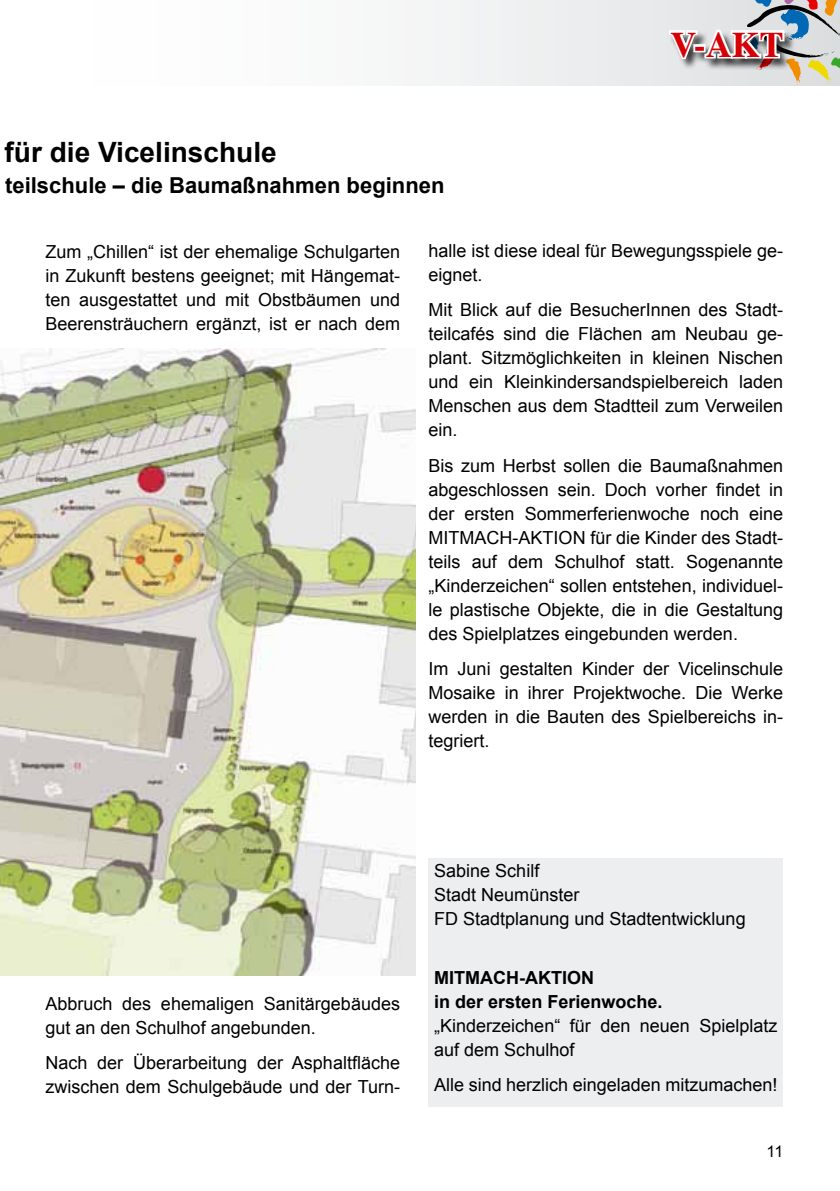
<style>
.page{position:relative;width:840px;height:1191px;background:#fff}
.page>*{position:absolute;margin:0;border:0;box-sizing:border-box;transform-origin:0 0}
.t1{font:700 36px "Times";color:#d70006}
.t2{font:700 28px "Arial";color:#000}
.t3{font:700 22px "Arial";color:#000}
.t4{font:18px/24px "Arial";color:#000}
.t5{font:700 18px/24px "Arial";color:#000}
.t6{font:16px "Arial";color:#000}
</style>
<div class="page">
<div style="left:428px;top:857px;width:354px;height:249px;background:#edeeef"></div>
<img style="left:0;top:349px;width:415px;height:626px">
<div style="left:417px;top:0;width:249px;height:85px;background:#eef0f0"></div>
<svg style="left:666px;top:0;width:173px;height:85px;background:#c7c8c6"></svg>
<h2 class="t2" style="left:5px;top:134px;width:273px">für die Vicelinschule</h2>
<p class="t3" style="left:5px;top:170px;width:440px">teilschule – die Baumaßnahmen beginnen</p>
<h1 class="t1" style="left:670px;top:10px;width:115px">V-AKT</h1>
<p class="t4" style="left:45px;top:240px;width:356px;text-align:justify">Zum „Chillen“ ist der ehemalige Schulgarten in Zukunft bestens geeignet; mit Hängemat&shy;ten ausgestattet und mit Obstbäumen und Beerensträuchern ergänzt, ist er nach dem</p>
<p class="t4" style="left:428px;top:239px;width:356px">halle ist diese ideal für Bewegungsspiele ge&shy;eignet.</p>
<p class="t4" style="left:428px;top:298px;width:356px;text-align:justify">Mit Blick auf die BesucherInnen des Stadt&shy;teilcafés sind die Flächen am Neubau ge&shy;plant. Sitzmöglichkeiten in kleinen Nischen und ein Kleinkindersandspielbereich laden Menschen aus dem Stadtteil zum Verweilen ein.</p>
<p class="t4" style="left:428px;top:453px;width:356px;text-align:justify">Bis zum Herbst sollen die Baumaßnahmen abgeschlossen sein. Doch vorher findet in der ersten Sommerferienwoche noch eine MITMACH-AKTION für die Kinder des Stadt&shy;teils auf dem Schulhof statt. Sogenannte „Kinderzeichen“ sollen entstehen, individuel&shy;le plastische Objekte, die in die Gestaltung des Spielplatzes eingebunden werden.</p>
<p class="t4" style="left:428px;top:657px;width:356px;text-align:justify">Im Juni gestalten Kinder der Vicelinschule Mosaike in ihrer Projektwoche. Die Werke werden in die Bauten des Spielbereichs in&shy;tegriert.</p>
<p class="t4" style="left:45px;top:991px;width:356px">Abbruch des ehemaligen Sanitärgebäudes gut an den Schulhof angebunden.</p>
<p class="t4" style="left:45px;top:1051px;width:356px">Nach der Überarbeitung der Asphaltfläche zwischen dem Schulgebäude und der Turn-</p>
<p class="t4" style="left:434px;top:858px;width:313px">Sabine Schilf<br>Stadt Neumünster<br>FD Stadtplanung und Stadtentwicklung</p>
<p class="t5" style="left:434px;top:966px;width:230px">MITMACH-AKTION<br>in der ersten Ferienwoche.</p>
<p class="t4" style="left:434px;top:1013px;width:344px">„Kinderzeichen“ für den neuen Spielplatz auf dem Schulhof</p>
<p class="t4" style="left:434px;top:1073px;width:344px">Alle sind herzlich eingeladen mitzumachen!</p>
<p class="t6" style="left:766px;top:1141px;width:18px">11</p>
</div>
